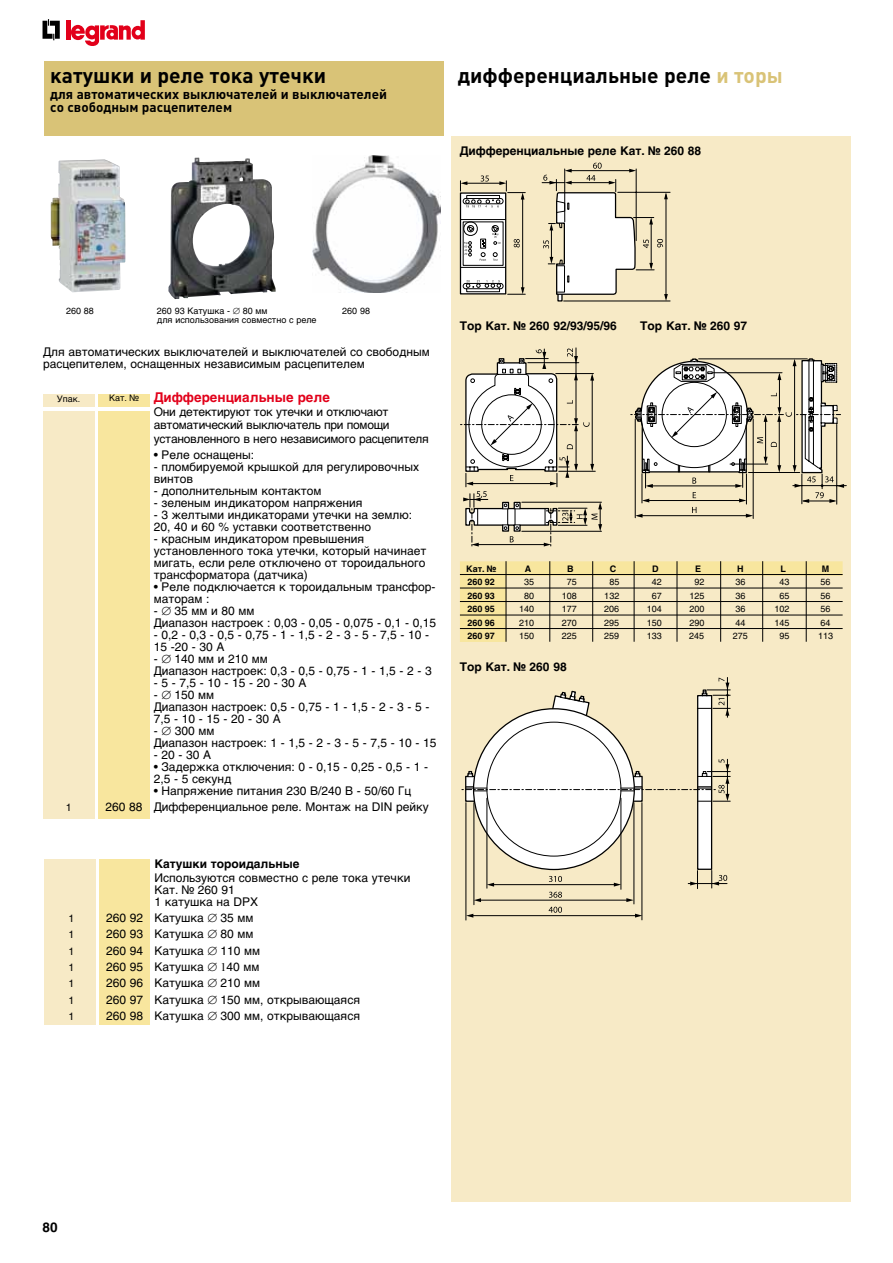
<style>
.page{position:relative;width:893px;height:1263px;background:#fff}
.page>*{position:absolute;margin:0;border:0;box-sizing:border-box;transform-origin:0 0}
.t1{font:700 21px "Plumb";color:#000}
.t2{font:700 13.5px/13.5px "Plumb";color:#000}
.t3{font:700 13.5px "Helvetica LT Std";color:#e2001a}
.t4{font:700 13.5px "Helvetica LT Std";color:#000}
.t5{font:12px/12px "Helvetica LT Std";color:#000}
.t6{font:12px/13.5px "Helvetica LT Std";letter-spacing:-.02em;color:#000}
.t7{font:700 12px "Helvetica LT Std";color:#000}
.t8{font:10.5px "Helvetica LT Std";color:#000}
.t9{font:9px/9px "Helvetica LT Std";color:#000}
.t10{font:700 9px "Helvetica LT Std";color:#000}
.t11{font:9px "Helvetica";color:#000}
.s1{color:#d9c377}
.s2{font-weight:400;font-size:9px;color:#000}
</style>
<div class="page">
<svg style="left:43px;top:19px;width:17px;height:21px"></svg>
<hr style="left:66px;top:20px;width:4px;height:20px;background:#e2001a">
<svg style="left:71px;top:20px;width:74px;height:26px"></svg>
<div style="left:44px;top:62px;width:400px;height:74px;background:#d9c377"></div>
<div style="left:44px;top:859px;width:51px;height:166px;background:#f7eac6"></div>
<div style="left:99px;top:859px;width:51px;height:166px;background:#f8e69e"></div>
<div style="left:451px;top:136px;width:400px;height:1065px;background:#f7eac6"></div>
<hr style="left:793px;top:485px;width:53px;height:1px;background:#000">
<svg style="left:631px;top:358px;width:213px;height:160px"></svg>
<svg style="left:460px;top:561px;width:383px;height:81px"></svg>
<hr style="left:460px;top:574px;width:383px;height:1px;background:#000">
<hr style="left:460px;top:588px;width:383px;height:1px;background:#000">
<hr style="left:460px;top:601px;width:383px;height:1px;background:#000">
<hr style="left:460px;top:615px;width:383px;height:1px;background:#000">
<hr style="left:460px;top:628px;width:383px;height:1px;background:#000">
<hr style="left:506px;top:561px;width:1px;height:81px;background:#000">
<hr style="left:550px;top:561px;width:1px;height:81px;background:#000">
<hr style="left:592px;top:561px;width:1px;height:81px;background:#000">
<hr style="left:634px;top:561px;width:1px;height:81px;background:#000">
<hr style="left:677px;top:561px;width:1px;height:81px;background:#000">
<hr style="left:720px;top:561px;width:1px;height:81px;background:#000">
<hr style="left:762px;top:561px;width:1px;height:81px;background:#000">
<hr style="left:806px;top:561px;width:1px;height:81px;background:#000">
<hr style="left:618px;top:192px;width:52px;height:1px;background:#000">
<hr style="left:564px;top:301px;width:106px;height:1px;background:#000">
<svg style="left:460px;top:163px;width:208px;height:138px"></svg>
<svg style="left:460px;top:348px;width:142px;height:198px"></svg>
<hr style="left:466px;top:803px;width:1px;height:117px;background:#000">
<hr style="left:642px;top:803px;width:1px;height:117px;background:#000">
<hr style="left:727px;top:677px;width:1px;height:40px;background:#000">
<svg style="left:462px;top:678px;width:268px;height:240px"></svg>
<img style="left:168px;top:158px;width:108px;height:141px">
<div style="left:43px;top:411px;width:51px;height:408px;background:#f7eac6"></div>
<div style="left:98px;top:411px;width:51px;height:408px;background:#f8e69e"></div>
<div style="left:43px;top:394px;width:51px;height:13px;background:#f7eac6"></div>
<div style="left:98px;top:394px;width:51px;height:13px;background:#f8e69e"></div>
<img style="left:51px;top:160px;width:74px;height:132px">
<img style="left:313px;top:156px;width:128px;height:137px">
<h1 class="t1" style="left:50px;top:63px;width:277px">катушки и реле тока утечки</h1>
<p class="t2" style="left:50px;top:87px;width:338px">для автоматических выключателей и выключателей со свободным расцепителем</p>
<h1 class="t1" style="left:458px;top:63px;width:327px">дифференциальные реле <span class="s1">и торы</span></h1>
<p class="t7" style="left:460px;top:144px;width:243px">Дифференциальные реле Кат. № 260 88</p>
<p class="t9" style="left:157px;top:306px;width:161px">260 93 Катушка - ∅ 80 мм<br>для использования совместно с реле</p>
<p class="t9" style="left:342px;top:306px;width:29px">260 98</p>
<p class="t9" style="left:66px;top:306px;width:29px">260 88</p>
<p class="t5" style="left:43px;top:345px;width:388px">Для автоматических выключателей и выключателей со свободным расцепителем, оснащенных независимым расцепителем</p>
<p class="t11" style="left:57px;top:392px;width:25px">Упак.</p>
<p class="t3" style="left:109px;top:389px;width:222px"><span class="s2">Кат. №</span> Дифференциальные реле</p>
<p class="t6" style="left:154px;top:405px;width:277px">Они детектируют ток утечки и отключают автоматический выключатель при помощи установленного в него независимого расцепителя</p>
<p class="t5" style="left:154px;top:449px;width:102px">• Реле оснащены:</p>
<p class="t5" style="left:154px;top:461px;width:267px">- пломбируемой крышкой для регулировочных винтов</p>
<p class="t5" style="left:154px;top:485px;width:169px">- дополнительным контактом</p>
<p class="t5" style="left:154px;top:497px;width:210px">- зеленым индикатором напряжения</p>
<p class="t5" style="left:154px;top:509px;width:260px">- 3 желтыми индикаторами утечки на землю:<br>20, 40 и 60 % уставки соответственно</p>
<p class="t5" style="left:154px;top:533px;width:274px">- красным индикатором превышения установленного тока утечки, который начинает мигать, если реле отключено от тороидального трансформатора (датчика)</p>
<p class="t5" style="left:154px;top:581px;width:283px">• Реле подключается к тороидальным трансфор&shy;маторам :</p>
<p class="t5" style="left:154px;top:605px;width:284px">- ∅ 35 мм и 80 мм<br>Диапазон настроек : 0,03 - 0,05 - 0,075 - 0,1 - 0,15</p>
<p class="t5" style="left:154px;top:629px;width:277px">- 0,2 - 0,3 - 0,5 - 0,75 - 1 - 1,5 - 2 - 3 - 5 - 7,5 - 10 -<br>15 -20 - 30 A</p>
<p class="t5" style="left:154px;top:653px;width:280px">- ∅ 140 мм и 210 мм<br>Диапазон настроек: 0,3 - 0,5 - 0,75 - 1 - 1,5 - 2 - 3</p>
<p class="t5" style="left:154px;top:677px;width:154px">- 5 - 7,5 - 10 - 15 - 20 - 30 A</p>
<p class="t5" style="left:154px;top:689px;width:277px">- ∅ 150 мм<br>Диапазон настроек: 0,5 - 0,75 - 1 - 1,5 - 2 - 3 - 5 -<br>7,5 - 10 - 15 - 20 - 30 A</p>
<p class="t5" style="left:154px;top:725px;width:284px">- ∅ 300 мм<br>Диапазон настроек: 1 - 1,5 - 2 - 3 - 5 - 7,5 - 10 - 15</p>
<p class="t5" style="left:154px;top:749px;width:59px">- 20 - 30 A</p>
<p class="t5" style="left:154px;top:761px;width:276px">• Задержка отключения: 0 - 0,15 - 0,25 - 0,5 - 1 -<br>2,5 - 5 секунд</p>
<p class="t5" style="left:154px;top:785px;width:259px">• Напряжение питания 230 В/240 В - 50/60 Гц</p>
<p class="t8" style="left:66px;top:801px;width:7px">1</p>
<p class="t5" style="left:105px;top:801px;width:325px">260 88 Дифференциальное реле. Монтаж на DIN рейку</p>
<p class="t7" style="left:154px;top:856px;width:147px">Катушки тороидальные</p>
<p class="t5" style="left:154px;top:872px;width:258px">Используются совместно с реле тока утечки<br>Кат. № 260 91<br>1 катушка на DPX</p>
<p class="t8" style="left:69px;top:912px;width:7px">1</p>
<p class="t5" style="left:106px;top:912px;width:149px">260 92 Катушка ∅ 35 мм</p>
<p class="t8" style="left:69px;top:929px;width:7px">1</p>
<p class="t5" style="left:106px;top:928px;width:149px">260 93 Катушка ∅ 80 мм</p>
<p class="t8" style="left:69px;top:945px;width:7px">1</p>
<p class="t5" style="left:106px;top:944px;width:156px">260 94 Катушка ∅ 110 мм</p>
<p class="t8" style="left:69px;top:961px;width:7px">1</p>
<p class="t5" style="left:106px;top:961px;width:155px">260 95 Катушка ∅ 40 мм</p>
<p class="t8" style="left:69px;top:977px;width:7px">1</p>
<p class="t5" style="left:106px;top:977px;width:156px">260 96 Катушка ∅ 210 мм</p>
<p class="t8" style="left:69px;top:994px;width:7px">1</p>
<p class="t5" style="left:106px;top:993px;width:255px">260 97 Катушка ∅ 150 мм, открывающаяся</p>
<p class="t8" style="left:69px;top:1010px;width:7px">1</p>
<p class="t5" style="left:106px;top:1009px;width:255px">260 98 Катушка ∅ 300 мм, открывающаяся</p>
<p class="t7" style="left:460px;top:318px;width:158px">Тор Кат. № 260 92/93/95/96</p>
<p class="t7" style="left:640px;top:318px;width:108px">Тор Кат. № 260 97</p>
<p class="t10" style="left:466px;top:563px;width:32px">Кат. №</p>
<p class="t10" style="left:525px;top:563px;width:8px">A</p>
<p class="t10" style="left:567px;top:563px;width:8px">B</p>
<p class="t10" style="left:610px;top:563px;width:8px">C</p>
<p class="t10" style="left:652px;top:563px;width:8px">D</p>
<p class="t10" style="left:695px;top:563px;width:8px">E</p>
<p class="t10" style="left:737px;top:563px;width:8px">H</p>
<p class="t10" style="left:780px;top:563px;width:7px">L</p>
<p class="t10" style="left:822px;top:563px;width:9px">M</p>
<p class="t10" style="left:467px;top:577px;width:29px">260 92</p>
<p class="t9" style="left:524px;top:578px;width:12px">35</p>
<p class="t9" style="left:567px;top:578px;width:12px">75</p>
<p class="t9" style="left:609px;top:578px;width:12px">85</p>
<p class="t9" style="left:652px;top:578px;width:12px">42</p>
<p class="t9" style="left:694px;top:578px;width:12px">92</p>
<p class="t9" style="left:735px;top:578px;width:12px">36</p>
<p class="t9" style="left:779px;top:578px;width:12px">43</p>
<p class="t9" style="left:821px;top:578px;width:12px">56</p>
<p class="t10" style="left:467px;top:590px;width:29px">260 93</p>
<p class="t9" style="left:524px;top:591px;width:12px">80</p>
<p class="t9" style="left:562px;top:591px;width:17px">108</p>
<p class="t9" style="left:604px;top:591px;width:17px">132</p>
<p class="t9" style="left:652px;top:591px;width:12px">67</p>
<p class="t9" style="left:689px;top:591px;width:17px">125</p>
<p class="t9" style="left:735px;top:591px;width:12px">36</p>
<p class="t9" style="left:779px;top:591px;width:12px">65</p>
<p class="t9" style="left:820px;top:591px;width:12px">56</p>
<p class="t10" style="left:467px;top:604px;width:29px">260 95</p>
<p class="t9" style="left:519px;top:605px;width:17px">140</p>
<p class="t9" style="left:562px;top:605px;width:17px">177</p>
<p class="t9" style="left:604px;top:605px;width:17px">206</p>
<p class="t9" style="left:647px;top:605px;width:17px">104</p>
<p class="t9" style="left:689px;top:605px;width:17px">200</p>
<p class="t9" style="left:735px;top:605px;width:12px">36</p>
<p class="t9" style="left:774px;top:605px;width:17px">102</p>
<p class="t9" style="left:820px;top:605px;width:12px">56</p>
<p class="t10" style="left:467px;top:617px;width:29px">260 96</p>
<p class="t9" style="left:519px;top:618px;width:17px">210</p>
<p class="t9" style="left:562px;top:618px;width:17px">270</p>
<p class="t9" style="left:604px;top:618px;width:17px">295</p>
<p class="t9" style="left:647px;top:618px;width:17px">150</p>
<p class="t9" style="left:689px;top:618px;width:17px">290</p>
<p class="t9" style="left:735px;top:618px;width:12px">44</p>
<p class="t9" style="left:774px;top:618px;width:17px">145</p>
<p class="t9" style="left:820px;top:618px;width:12px">64</p>
<p class="t10" style="left:467px;top:631px;width:29px">260 97</p>
<p class="t9" style="left:519px;top:632px;width:17px">150</p>
<p class="t9" style="left:562px;top:632px;width:17px">225</p>
<p class="t9" style="left:604px;top:632px;width:17px">259</p>
<p class="t9" style="left:647px;top:632px;width:17px">133</p>
<p class="t9" style="left:689px;top:632px;width:17px">245</p>
<p class="t9" style="left:733px;top:632px;width:17px">275</p>
<p class="t9" style="left:779px;top:632px;width:12px">95</p>
<p class="t9" style="left:818px;top:632px;width:17px">113</p>
<p class="t7" style="left:460px;top:659px;width:108px">Тор Кат. № 260 98</p>
<p class="t4" style="left:43px;top:1219px;width:17px">80</p>
</div>
